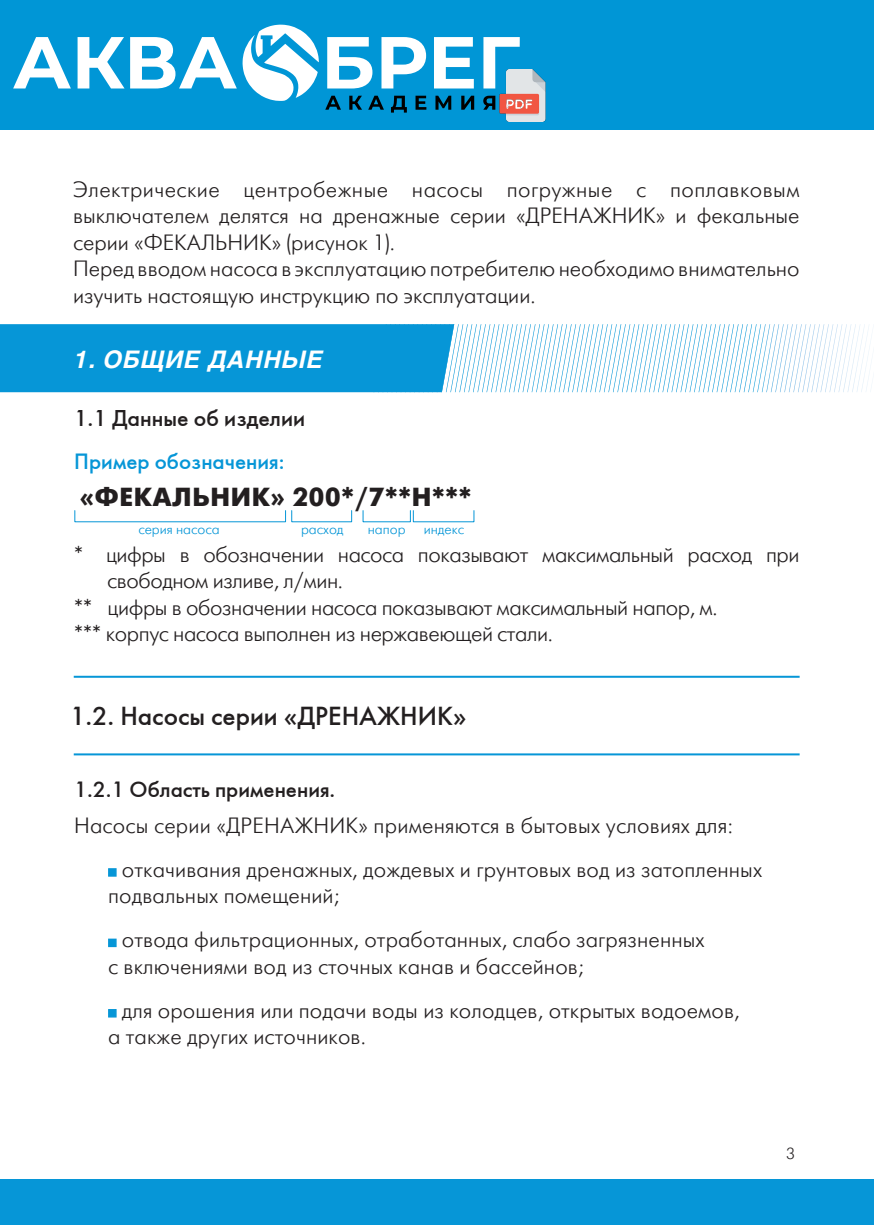
<style>
.page{position:relative;width:874px;height:1225px;background:#fff}
.page>*{position:absolute;margin:0;border:0;box-sizing:border-box;transform-origin:0 0}
.t1{font:26px "Futuris C";color:#231f20}
.t2{font:700 26px "Futuris C";letter-spacing:.03em;color:#231f20}
.t3{font:italic 700 24px "Helios";letter-spacing:.03em;color:#fff}
.t4{font:22.8px "Futuris C";color:#231f20}
.t5{font:22px/26.6px "Futuris Light C";color:#231f20}
.t6{font:22px "Futuris Light C";letter-spacing:-.02em;color:#231f20}
.t7{font:22px "Futuris C";color:#231f20}
.t8{font:22px "Futuris C";color:#0696d7}
.t9{font:16px "Futuris Light C";color:#231f20}
.t10{font:14px "Futuris Light C";color:#0696d7}
.s1{font-size:22.8px}
</style>
<div class="page">
<div style="left:0;top:1179px;width:873px;height:46px;background:#0696d7"></div>
<div style="left:0;top:324px;width:454px;height:68px;background:#0696d7"></div>
<svg style="left:504px;top:324px;width:368px;height:68px"></svg>
<div style="left:108px;top:868px;width:8px;height:8px;background:#0696d7;border:1px solid #0696d7"></div>
<div style="left:108px;top:938px;width:8px;height:9px;background:#0696d7;border:1px solid #0696d7"></div>
<div style="left:108px;top:1009px;width:8px;height:8px;background:#0696d7;border:1px solid #0696d7"></div>
<hr style="left:74px;top:676px;width:725px;height:2px;background:#0696d7">
<hr style="left:74px;top:753px;width:725px;height:2px;background:#0696d7">
<div style="left:0;top:3px;width:873px;height:127px;background:#0096d6"></div>
<div style="left:0;top:0;width:873px;height:127px;background:#0096d6"></div>
<svg style="left:13px;top:24px;width:532px;height:98px"></svg>
<img style="left:496px;top:69px;width:50px;height:52px">
<p class="t5" style="left:73px;top:177px;width:727px">Электрические центробежные насосы погружные с поплавковым выключателем делятся на дренажные серии «ДРЕНАЖНИК» и фекальные серии «ФЕКАЛЬНИК» (рисунок 1).<br>Перед вводом насоса в эксплуатацию потребителю необходимо внимательно изучить настоящую инструкцию по эксплуатации.</p>
<p class="t3" style="left:74px;top:345px;width:250px">1. ОБЩИЕ ДАННЫЕ</p>
<p class="t4" style="left:74px;top:404px;width:232px">1.1 Данные об изделии</p>
<p class="t8" style="left:74px;top:448px;width:211px">Пример обозначения:</p>
<p class="t2" style="left:80px;top:482px;width:392px">«ФЕКАЛЬНИК» 200*/7**Н***</p>
<p class="t10" style="left:138px;top:522px;width:83px">серия насоса</p>
<p class="t10" style="left:301px;top:522px;width:44px">расход</p>
<p class="t10" style="left:367px;top:522px;width:39px">напор</p>
<p class="t10" style="left:423px;top:522px;width:42px">индекс</p>
<p class="t6" style="left:74px;top:543px;width:726px">* цифры в обозначении насоса показывают максимальный расход при</p>
<p class="t6" style="left:107px;top:569px;width:237px">свободном изливе, л/мин.</p>
<p class="t6" style="left:74px;top:596px;width:644px">** цифры в обозначении насоса показывают максимальный напор, м.</p>
<p class="t6" style="left:74px;top:622px;width:479px">*** корпус насоса выполнен из нержавеющей стали.</p>
<p class="t1" style="left:70px;top:700px;width:398px">1.2. Насосы серии «ДРЕНАЖНИК»</p>
<p class="t7" style="left:74px;top:775px;width:263px">1.2.1 Область применения.</p>
<p class="t5" style="left:122px;top:803px;width:641px;line-height:44px;text-indent:-48px">Насосы серии «ДРЕНАЖНИК» применяются в бытовых условиях <span class="s1">для</span>: откачивания дренажных, дождевых и грунтовых вод из затопленных</p>
<p class="t5" style="left:122px;top:874px;width:584px;line-height:44px;text-indent:-14px">подвальных помещений;<br>отвода фильтрационных, отработанных, слабо загрязненных</p>
<p class="t5" style="left:122px;top:944px;width:619px;line-height:44px;text-indent:-14px">с включениями вод из сточных канав и бассейнов;<br>для орошения или подачи воды из колодцев, открытых водоемов,</p>
<p class="t5" style="left:108px;top:1023px;width:259px">а также других источников.</p>
<p class="t9" style="left:785px;top:1145px;width:10px">3</p>
</div>
